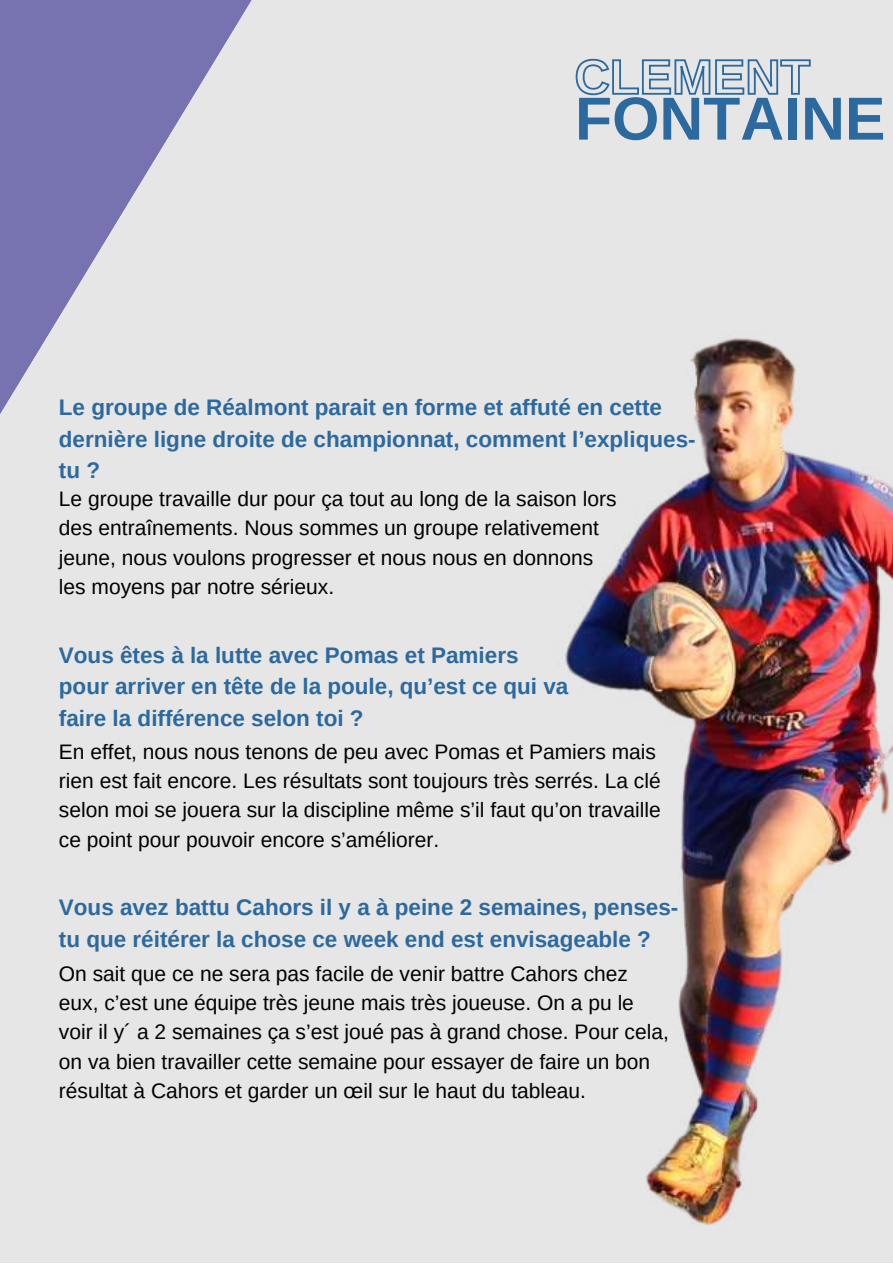
<style>
.page{position:relative;width:893px;height:1264px;background:#fff}
.page>*{position:absolute;margin:0;border:0;box-sizing:border-box;transform-origin:0 0}
.t1{font:700 60.75px "Arimo";color:#2c699f}
.t2{font:700 22.5px/31.5px "Arimo";color:#2c699f}
.t3{font:21px/29.2px "Arimo";color:#000}
</style>
<div class="page">
<div style="left:0;top:0;width:892px;height:1262px;background:#e6e6e6"></div>
<svg style="left:0;top:0;width:252px;height:414px;fill:#7974b0"></svg>
<svg style="left:575px;top:58px;width:236px;height:38px"></svg>
<img style="left:565px;top:338px;width:327px;height:888px">
<h1 class="t1" style="left:575px;top:85px;width:312px">FONTAINE</h1>
<p class="t2" style="left:59px;top:391px;width:638px">Le groupe de Réalmont parait en forme et affuté en cette dernière ligne droite de championnat, comment l’expliques&shy;tu ?</p>
<p class="t3" style="left:59px;top:484px;width:559px">Le groupe travaille dur pour ça tout au long de la saison lors des entraînements. Nous sommes un groupe relativement jeune, nous voulons progresser et nous nous en donnons les moyens par notre sérieux.</p>
<p class="t2" style="left:59px;top:639px;width:511px">Vous êtes à la lutte avec Pomas et Pamiers pour arriver en tête de la poule, qu’est ce qui va faire la différence selon toi ?</p>
<p class="t3" style="left:59px;top:737px;width:603px">En effet, nous nous tenons de peu avec Pomas et Pamiers mais rien est fait encore. Les résultats sont toujours très serrés. La clé selon moi se jouera sur la discipline même s’il faut qu’on travaille ce point pour pouvoir encore s’améliorer.</p>
<p class="t2" style="left:59px;top:891px;width:621px">Vous avez battu Cahors il y a à peine 2 semaines, penses&shy;tu que réitérer la chose ce week end est envisageable ?</p>
<p class="t3" style="left:59px;top:958px;width:611px">On sait que ce ne sera pas facile de venir battre Cahors chez eux, c’est une équipe très jeune mais très joueuse. On a pu le voir il y´ a 2 semaines ça s’est joué pas à grand chose. Pour cela, on va bien travailler cette semaine pour essayer de faire un bon résultat à Cahors et garder un œil sur le haut du tableau.</p>
</div>
